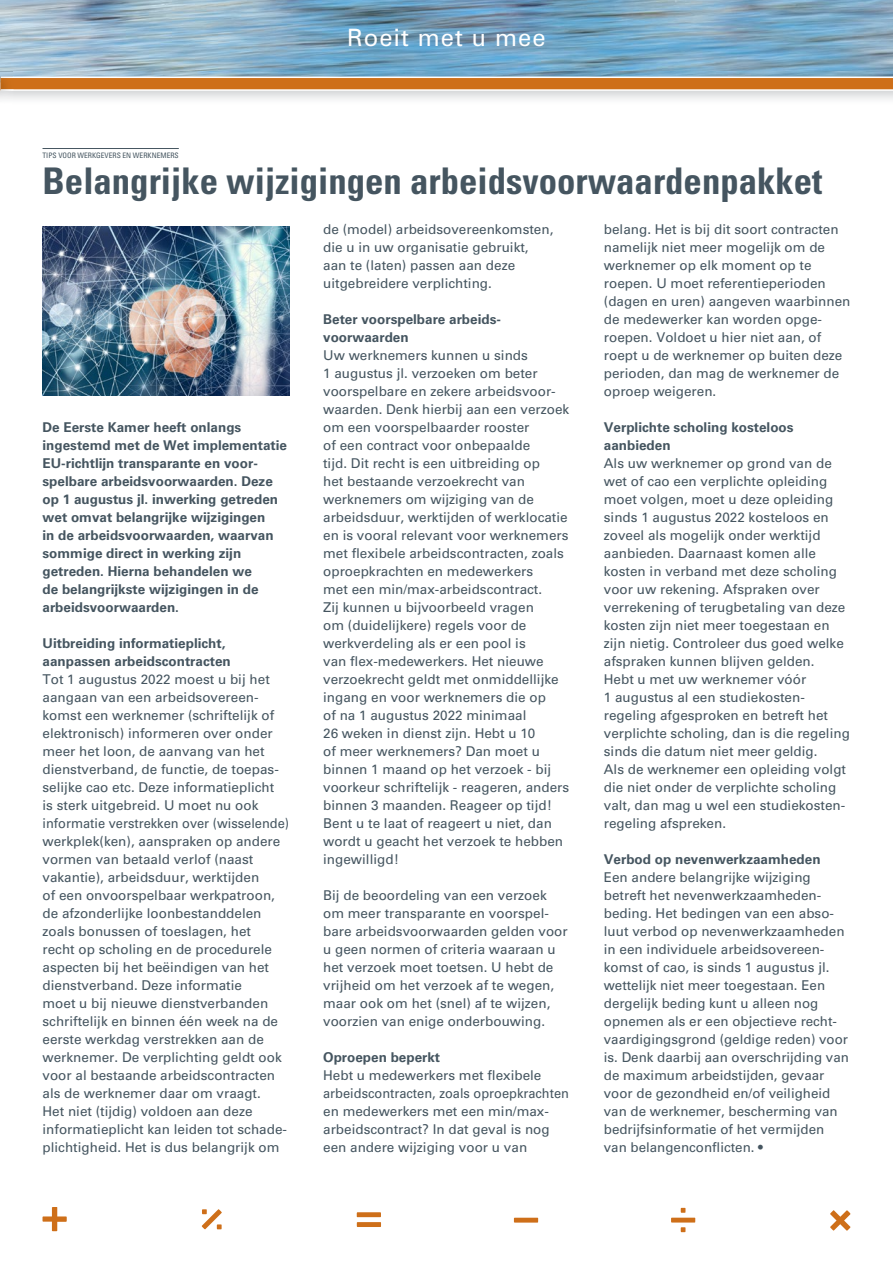
<style>
.page{position:relative;width:893px;height:1263px;background:#fff}
.page>*{position:absolute;margin:0;border:0;box-sizing:border-box;transform-origin:0 0}
.t1{font:700 condensed 36.75px "Univers LT Std";color:#455560}
.t2{font:24px "Zurich BT";letter-spacing:.05em;color:#fff}
.t3{font:13.5px/18px "Univers LT Std";color:#455560}
.t4{font:700 13.5px/18px "Univers LT Std";color:#455560}
.t5{font:condensed 7.5px "Univers LT Std";color:#455560}
</style>
<div class="page">
<hr style="left:0;top:82px;width:1px;height:1181px;background:#ce6f19">
<svg style="left:43px;top:1207px;width:24px;height:24px"></svg>
<svg style="left:357px;top:1212px;width:24px;height:15px"></svg>
<svg style="left:514px;top:1218px;width:24px;height:4px"></svg>
<svg style="left:671px;top:1208px;width:24px;height:24px"></svg>
<svg style="left:201px;top:1209px;width:21px;height:20px"></svg>
<svg style="left:830px;top:1210px;width:21px;height:21px"></svg>
<img style="left:1px;top:0;width:892px;height:71px">
<img style="left:14px;top:71px;width:879px;height:6px">
<div style="left:1px;top:77px;width:892px;height:13px;background:#ce6f19"></div>
<hr style="left:1px;top:77px;width:892px;height:1px;background:#fff">
<hr style="left:1px;top:89px;width:892px;height:2px;background:#fff">
<hr style="left:0;top:0;width:1px;height:82px;background:#455560">
<img style="left:0;top:71px;width:14px;height:34px">
<svg style="left:0;top:77px;width:14px;height:14px"></svg>
<hr style="left:43px;top:148px;width:136px;height:1px;background:#455560">
<img style="left:43px;top:226px;width:246px;height:169px">
<h2 class="t2" style="left:347px;top:23px;width:200px">Roeit met u mee</h2>
<p class="t5" style="left:43px;top:150px;width:138px">TIPS VOOR WERKGEVERS EN WERKNEMERS</p>
<h1 class="t1" style="left:43px;top:158px;width:781px">Belangrijke wijzigingen arbeidsvoorwaardenpakket</h1>
<p class="t4" style="left:43px;top:418px;width:246px">De Eerste Kamer heeft onlangs ingestemd met de Wet implementatie EU-richtlijn transparante en voor&shy;spelbare arbeidsvoorwaarden. Deze op 1 augustus jl. inwerking getreden wet omvat belangrijke wijzigingen<br>in de arbeidsvoorwaarden, waarvan sommige direct in werking zijn getreden. Hierna behandelen we<br>de belangrijkste wijzigingen in de arbeidsvoorwaarden.</p>
<p class="t4" style="left:43px;top:634px;width:190px">Uitbreiding informatieplicht, aanpassen arbeidscontracten</p>
<p class="t3" style="left:43px;top:670px;width:248px">Tot 1 augustus 2022 moest u bij het aangaan van een arbeidsovereen&shy;komst een werknemer (schriftelijk of elektronisch) informeren over onder meer het loon, de aanvang van het dienstverband, de functie, de toepas&shy;selijke cao etc. Deze informatieplicht<br>is sterk uitgebreid. U moet nu ook informatie verstrekken over (wisselende) werkplek(ken), aanspraken op andere vormen van betaald verlof (naast vakantie), arbeidsduur, werktijden<br>of een onvoorspelbaar werkpatroon, de afzonderlijke loonbestanddelen zoals bonussen of toeslagen, het<br>recht op scholing en de procedurele aspecten bij het beëindigen van het dienstverband. Deze informatie<br>moet u bij nieuwe dienstverbanden schriftelijk en binnen één week na de eerste werkdag verstrekken aan de werknemer. De verplichting geldt ook voor al bestaande arbeidscontracten als de werknemer daar om vraagt.<br>Het niet (tijdig) voldoen aan deze informatieplicht kan leiden tot schade&shy;plichtigheid. Het is dus belangrijk om</p>
<p class="t3" style="left:323px;top:220px;width:232px">de (model) arbeidsovereenkomsten, die u in uw organisatie gebruikt, aan te (laten) passen aan deze uitgebreidere verplichting.</p>
<p class="t4" style="left:323px;top:310px;width:179px">Beter voorspelbare arbeids&shy;voorwaarden</p>
<p class="t3" style="left:323px;top:346px;width:248px">Uw werknemers kunnen u sinds<br>1 augustus jl. verzoeken om beter voorspelbare en zekere arbeidsvoor&shy;waarden. Denk hierbij aan een verzoek om een voorspelbaarder rooster<br>of een contract voor onbepaalde<br>tijd. Dit recht is een uitbreiding op<br>het bestaande verzoekrecht van werknemers om wijziging van de arbeidsduur, werktijden of werklocatie en is vooral relevant voor werknemers met flexibele arbeidscontracten, zoals oproepkrachten en medewerkers<br>met een min/max-arbeidscontract.<br>Zij kunnen u bijvoorbeeld vragen<br>om (duidelijkere) regels voor de werkverdeling als er een pool is<br>van flex-medewerkers. Het nieuwe verzoekrecht geldt met onmiddellijke ingang en voor werknemers die op<br>of na 1 augustus 2022 minimaal<br>26 weken in dienst zijn. Hebt u 10<br>of meer werknemers? Dan moet u binnen 1 maand op het verzoek - bij voorkeur schriftelijk - reageren, anders binnen 3 maanden. Reageer op tijd!<br>Bent u te laat of reageert u niet, dan wordt u geacht het verzoek te hebben ingewilligd!</p>
<p class="t3" style="left:323px;top:886px;width:246px">Bij de beoordeling van een verzoek om meer transparante en voorspel&shy;bare arbeidsvoorwaarden gelden voor u geen normen of criteria waaraan u het verzoek moet toetsen. U hebt de vrijheid om het verzoek af te wegen, maar ook om het (snel) af te wijzen, voorzien van enige onderbouwing.</p>
<p class="t4" style="left:323px;top:1048px;width:119px">Oproepen beperkt</p>
<p class="t3" style="left:323px;top:1066px;width:247px">Hebt u medewerkers met flexibele arbeidscontracten, zoals oproepkrachten en medewerkers met een min/max&shy;arbeidscontract? In dat geval is nog een andere wijziging voor u van</p>
<p class="t3" style="left:604px;top:220px;width:248px">belang. Het is bij dit soort contracten namelijk niet meer mogelijk om de werknemer op elk moment op te roepen. U moet referentieperioden (dagen en uren) aangeven waarbinnen de medewerker kan worden opge&shy;roepen. Voldoet u hier niet aan, of roept u de werknemer op buiten deze perioden, dan mag de werknemer de oproep weigeren.</p>
<p class="t4" style="left:604px;top:418px;width:191px">Verplichte scholing kosteloos aanbieden</p>
<p class="t3" style="left:604px;top:454px;width:248px">Als uw werknemer op grond van de wet of cao een verplichte opleiding moet volgen, moet u deze opleiding sinds 1 augustus 2022 kosteloos en zoveel als mogelijk onder werktijd aanbieden. Daarnaast komen alle kosten in verband met deze scholing voor uw rekening. Afspraken over verrekening of terugbetaling van deze kosten zijn niet meer toegestaan en zijn nietig. Controleer dus goed welke afspraken kunnen blijven gelden.<br>Hebt u met uw werknemer vóór<br>1 augustus al een studiekosten&shy;regeling afgesproken en betreft het verplichte scholing, dan is die regeling sinds die datum niet meer geldig.<br>Als de werknemer een opleiding volgt die niet onder de verplichte scholing valt, dan mag u wel een studiekosten&shy;regeling afspreken.</p>
<p class="t4" style="left:604px;top:850px;width:218px">Verbod op nevenwerkzaamheden</p>
<p class="t3" style="left:604px;top:868px;width:247px">Een andere belangrijke wijziging betreft het nevenwerkzaamheden&shy;beding. Het bedingen van een abso&shy;luut verbod op nevenwerkzaamheden in een individuele arbeidsovereen&shy;komst of cao, is sinds 1 augustus jl. wettelijk niet meer toegestaan. Een dergelijk beding kunt u alleen nog opnemen als er een objectieve recht&shy;vaardigingsgrond (geldige reden) voor is. Denk daarbij aan overschrijding van de maximum arbeidstijden, gevaar voor de gezondheid en/of veiligheid van de werknemer, bescherming van bedrijfsinformatie of het vermijden van belangenconflicten. •</p>
</div>
